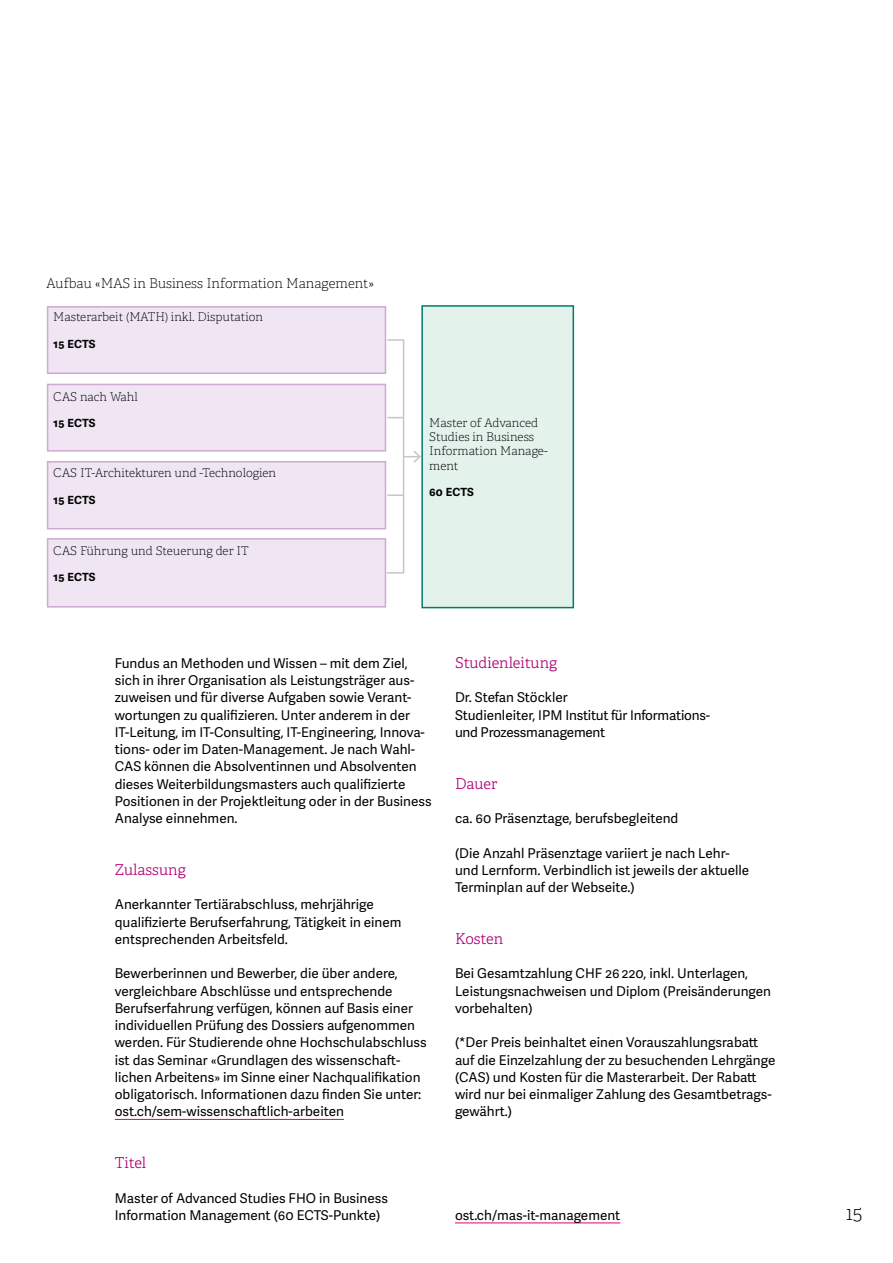
<style>
.page{position:relative;width:893px;height:1263px;background:#fff}
.page>*{position:absolute;margin:0;border:0;box-sizing:border-box;transform-origin:0 0}
.t1{font:100 19.5px "Adelle";color:#000}
.t2{font:300 15px "Adelle";color:#b10076}
.t3{font:13.5px/17.2px "Adelle Sans";color:#000}
.t4{font:100 13.5px "Adelle";color:#000}
.t5{font:100 12px/14.4px "Adelle";color:#000}
.t6{font:700 11.25px "Adelle Sans";letter-spacing:.02em;color:#000}
</style>
<div class="page">
<div style="left:422px;top:306px;width:151px;height:302px;background:#e4f2ec"></div>
<hr style="left:115px;top:1119px;width:229px;height:1px;background:#e50070">
<hr style="left:455px;top:1222px;width:165px;height:1px;background:#e50070">
<div style="left:47px;top:461px;width:339px;height:68px;background:#f0e6f3;border:2px solid #d0a9d0"></div>
<div style="left:47px;top:384px;width:339px;height:68px;background:#f0e6f3;border:2px solid #d0a9d0"></div>
<div style="left:47px;top:306px;width:339px;height:68px;background:#f0e6f3;border:2px solid #d0a9d0"></div>
<div style="left:421px;top:305px;width:153px;height:303px;border:2px solid #007d69"></div>
<div style="left:47px;top:538px;width:339px;height:70px;background:#f0e6f3;border:2px solid #d0a9d0"></div>
<hr style="left:403px;top:340px;width:1px;height:233px;background:#c5c6c6">
<svg style="left:387px;top:339px;width:17px;height:2px"></svg>
<svg style="left:387px;top:417px;width:16px;height:1px"></svg>
<svg style="left:387px;top:494px;width:16px;height:2px"></svg>
<svg style="left:387px;top:572px;width:17px;height:2px"></svg>
<svg style="left:404px;top:449px;width:18px;height:15px"></svg>
<p class="t4" style="left:47px;top:275px;width:329px">Aufbau «MAS in Business Information Management»</p>
<p class="t5" style="left:53px;top:310px;width:212px">Masterarbeit (MATH) inkl. Disputation</p>
<p class="t6" style="left:53px;top:337px;width:44px">15 ECTS</p>
<p class="t5" style="left:53px;top:390px;width:86px">CAS nach Wahl</p>
<p class="t6" style="left:53px;top:417px;width:44px">15 ECTS</p>
<p class="t5" style="left:53px;top:466px;width:224px">CAS IT-Architekturen und -Technologien</p>
<p class="t6" style="left:53px;top:493px;width:44px">15 ECTS</p>
<p class="t5" style="left:53px;top:543px;width:197px">CAS Führung und Steuerung der IT</p>
<p class="t6" style="left:53px;top:570px;width:44px">15 ECTS</p>
<p class="t5" style="left:429px;top:415px;width:120px">Master of Advanced<br>Studies in Business<br>Information Manage&shy;ment</p>
<p class="t6" style="left:429px;top:485px;width:46px">60 ECTS</p>
<p class="t3" style="left:115px;top:655px;width:318px">Fundus an Methoden und Wissen – mit dem Ziel, sich in ihrer Organisation als Leistungsträger aus&shy;zuweisen und für diverse Aufgaben sowie Verant&shy;wortungen zu qualifizieren. Unter anderem in der IT-Leitung, im IT-Consulting, IT-Engineering, Innova&shy;tions- oder im Daten-Management. Je nach Wahl-CAS können die Absolventinnen und Absolventen dieses Weiterbildungsmasters auch qualifizierte Positionen in der Projektleitung oder in der Business Analyse einnehmen.</p>
<p class="t2" style="left:115px;top:860px;width:72px">Zulassung</p>
<p class="t3" style="left:115px;top:896px;width:288px">Anerkannter Tertiärabschluss, mehrjährige qualifizierte Berufserfahrung, Tätigkeit in einem entsprechenden Arbeitsfeld.</p>
<p class="t3" style="left:115px;top:965px;width:313px">Bewerberinnen und Bewerber, die über andere, vergleichbare Abschlüsse und entsprechende Berufserfahrung verfügen, können auf Basis einer individuellen Prüfung des Dossiers aufgenommen werden. Für Studierende ohne Hochschulabschluss ist das Seminar «Grundlagen des wissenschaft&shy;lichen Arbeitens» im Sinne einer Nachqualifikation obligatorisch. Informationen dazu finden Sie unter: ost.ch/sem-wissenschaftlich-arbeiten</p>
<p class="t2" style="left:115px;top:1154px;width:33px">Titel</p>
<p class="t3" style="left:115px;top:1190px;width:275px">Master of Advanced Studies FHO in Business<br>Information Management (60 ECTS-Punkte)</p>
<p class="t2" style="left:455px;top:653px;width:104px">Studienleitung</p>
<p class="t3" style="left:455px;top:689px;width:257px">Dr. Stefan Stöckler<br>Studienleiter, IPM Institut für Informations&shy;und Prozessmanagement</p>
<p class="t2" style="left:455px;top:774px;width:44px">Dauer</p>
<p class="t3" style="left:455px;top:810px;width:225px">ca. 60 Präsenztage, berufsbegleitend</p>
<p class="t3" style="left:455px;top:845px;width:296px">(Die Anzahl Präsenztage variiert je nach Lehr&shy;und Lernform. Verbindlich ist jeweils der aktuelle<br>Terminplan auf der Webseite.)</p>
<p class="t2" style="left:455px;top:929px;width:50px">Kosten</p>
<p class="t3" style="left:455px;top:965px;width:318px">Bei Gesamtzahlung CHF 26 220, inkl. Unterlagen,<br>Leistungsnachweisen und Diplom (Preisänderungen vorbehalten)</p>
<p class="t3" style="left:455px;top:1034px;width:322px">(*Der Preis beinhaltet einen Vorauszahlungsrabatt auf die Einzelzahlung der zu besuchenden Lehrgänge (CAS) und Kosten für die Masterarbeit. Der Rabatt wird nur bei einmaliger Zahlung des Gesamtbetrags&shy;gewährt.)</p>
<p class="t3" style="left:455px;top:1207px;width:167px">ost.ch/mas-it-management</p>
<h1 class="t1" style="left:846px;top:1201px;width:18px">15</h1>
</div>
